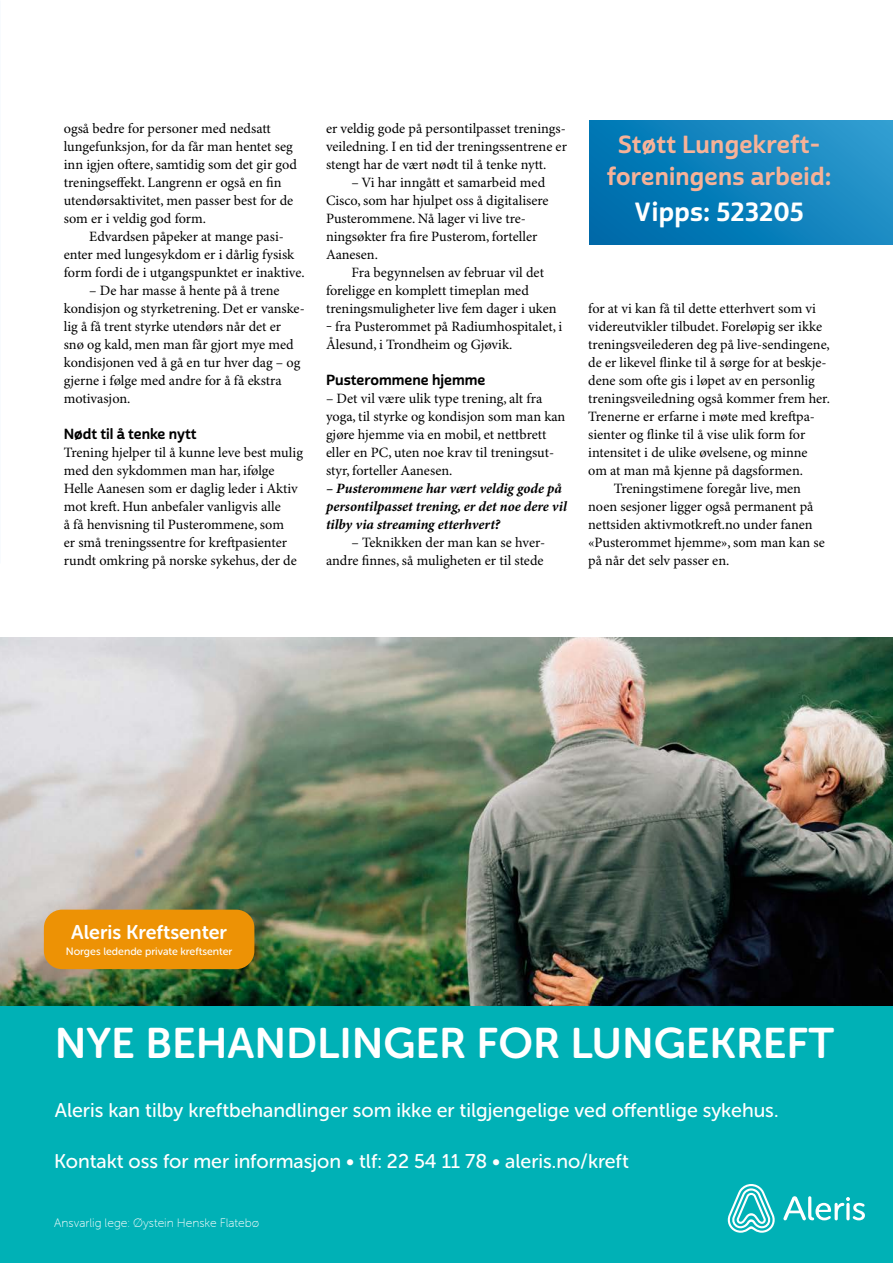
<style>
.page{position:relative;width:893px;height:1263px;background:#fff}
.page>*{position:absolute;margin:0;border:0;box-sizing:border-box;transform-origin:0 0}
.t1{font:42.6px "Museo Sans Rounded 700";color:#fff}
.t2{font:25.5px "Cabrito Sans Nor Bol";letter-spacing:.03em;color:#fff}
.t3{font:24px/31.5px "Cabrito Sans Nor Bol";letter-spacing:.01em;color:#f6b298;text-align:center}
.t4{font:19.8px "Museo Sans Rounded 500";color:#fff}
.t5{font:19.8px "Museo Sans Rounded 700";color:#fff}
.t6{font:14.25px/18px "Minion Pro";color:#000}
.t7{font:italic 700 14.25px/18px "Minion Pro";color:#000}
.t8{font:14.25px "Cabrito Sans Nor Bol";color:#000}
.t9{font:12.15px "Museo Sans Rounded 100";color:#fff}
.t10{font:10.65px "Museo Sans Rounded 500";color:#fff}
</style>
<div class="page">
<div style="left:0;top:1006px;width:893px;height:257px;background:#00b1b6"></div>
<img style="left:0;top:638px;width:893px;height:368px">
<div style="left:44px;top:910px;width:210px;height:59px;background:#ed9205;border-radius:18px"></div>
<svg style="left:783px;top:1196px;width:82px;height:37px;background:#36c1c5"></svg>
<svg style="left:726px;top:1184px;width:50px;height:61px;background:#41c4c8"></svg>
<svg style="left:590px;top:121px;width:303px;height:124px;background:#0f81bc"></svg>
<p class="t6" style="left:64px;top:120px;width:235px">også bedre for personer med nedsatt lungefunksjon, for da får man hentet seg inn igjen oftere, samtidig som det gir god treningseffekt. Langrenn er også en fin utendørsaktivitet, men passer best for de som er i veldig god form.</p>
<p class="t6" style="left:64px;top:228px;width:242px;text-indent:26px">Edvardsen påpeker at mange pasi&shy;enter med lungesykdom er i dårlig fysisk form fordi de i utgangspunktet er inaktive.</p>
<p class="t6" style="left:64px;top:282px;width:242px;text-indent:26px">– De har masse å hente på å trene kondisjon og styrketrening. Det er vanske&shy;lig å få trent styrke utendørs når det er snø og kald, men man får gjort mye med kondisjonen ved å gå en tur hver dag – og gjerne i følge med andre for å få ekstra motivasjon.</p>
<p class="t8" style="left:64px;top:425px;width:134px">Nødt til å tenke nytt</p>
<p class="t6" style="left:64px;top:444px;width:241px">Trening hjelper til å kunne leve best mulig med den sykdommen man har, ifølge Helle Aanesen som er daglig leder i Aktiv mot kreft. Hun anbefaler vanligvis alle<br>å få henvisning til Pusterommene, som<br>er små treningssentre for kreftpasienter rundt omkring på norske sykehus, der de</p>
<p class="t6" style="left:326px;top:120px;width:242px;text-align:justify">er veldig gode på persontilpasset trenings&shy;veiledning. I en tid der treningssentrene er stengt har de vært nødt til å tenke nytt.</p>
<p class="t6" style="left:326px;top:174px;width:224px;text-indent:26px">– Vi har inngått et samarbeid med<br>Cisco, som har hjulpet oss å digitalisere<br>Pusterommene. Nå lager vi live tre&shy;ningsøkter fra fire Pusterom, forteller<br>Aanesen.</p>
<p class="t6" style="left:326px;top:264px;width:238px;text-indent:26px">Fra begynnelsen av februar vil det foreligge en komplett timeplan med treningsmuligheter live fem dager i uken ‒ fra Pusterommet på Radiumhospitalet, i Ålesund, i Trondheim og Gjøvik.</p>
<p class="t8" style="left:326px;top:371px;width:161px">Pusterommene hjemme</p>
<p class="t6" style="left:326px;top:390px;width:241px">– Det vil være ulik type trening, alt fra yoga, til styrke og kondisjon som man kan gjøre hjemme via en mobil, et nettbrett eller en PC, uten noe krav til treningsut&shy;styr, forteller Aanesen.</p>
<p class="t7" style="left:326px;top:480px;width:242px">– Pusterommene har vært veldig gode på persontilpasset trening, er det noe dere vil tilby via streaming etterhvert?</p>
<p class="t6" style="left:326px;top:534px;width:221px;text-align:right">– Teknikken der man kan se hver&shy;andre finnes, så muligheten er til stede</p>
<h3 class="t3" style="left:607px;top:129px;width:226px">Støtt Lungekreft&shy;foreningens arbeid:</h3>
<h2 class="t2" style="left:635px;top:196px;width:170px">Vipps: 523205</h2>
<p class="t6" style="left:588px;top:300px;width:229px">for at vi kan få til dette etterhvert som vi</p>
<p class="t6" style="left:588px;top:318px;width:235px">videreutvikler tilbudet. Foreløpig ser ikke</p>
<p class="t6" style="left:588px;top:336px;width:243px">treningsveilederen deg på live-sendingene,</p>
<p class="t6" style="left:588px;top:354px;width:240px">de er likevel flinke til å sørge for at beskje-</p>
<p class="t6" style="left:588px;top:372px;width:228px">dene som ofte gis i løpet av en personlig</p>
<p class="t6" style="left:588px;top:390px;width:243px">treningsveiledning også kommer frem her.</p>
<p class="t6" style="left:588px;top:408px;width:228px">Trenerne er erfarne i møte med kreftpa-</p>
<p class="t6" style="left:588px;top:426px;width:219px">sienter og flinke til å vise ulik form for</p>
<p class="t6" style="left:588px;top:444px;width:221px">intensitet i de ulike øvelsene, og minne</p>
<p class="t6" style="left:588px;top:462px;width:216px">om at man må kjenne på dagsformen.</p>
<p class="t6" style="left:614px;top:480px;width:189px">Treningstimene foregår live, men</p>
<p class="t6" style="left:588px;top:498px;width:227px">noen sesjoner ligger også permanent på</p>
<p class="t6" style="left:588px;top:516px;width:226px">nettsiden aktivmotkreft.no under fanen</p>
<p class="t6" style="left:588px;top:534px;width:238px">«Pusterommet hjemme», som man kan se</p>
<p class="t6" style="left:588px;top:552px;width:143px">på når det selv passer en.</p>
<h3 class="t5" style="left:71px;top:921px;width:157px">Aleris Kreftsenter</h3>
<h3 class="t5" style="left:71px;top:933px;width:157px">Aleris Kreftsenter</h3>
<p class="t10" style="left:66px;top:946px;width:168px">Norges ledende private kreftsenter</p>
<h1 class="t1" style="left:55px;top:1020px;width:781px">NYE BEHANDLINGER FOR LUNGEKREFT</h1>
<h1 class="t1" style="left:55px;top:1033px;width:781px">NYE BEHANDLINGER FOR LUNGEKREFT</h1>
<h3 class="t4" style="left:55px;top:1100px;width:725px">Aleris kan tilby kreftbehandlinger som ikke er tilgjengelige ved offentlige sykehus.</h3>
<h3 class="t4" style="left:54px;top:1150px;width:576px">Kontakt oss for mer informasjon • tlf: 22 54 11 78 • aleris.no/kreft</h3>
<p class="t9" style="left:54px;top:1216px;width:206px">Ansvarlig lege: Øystein Henske Flatebø</p>
</div>
